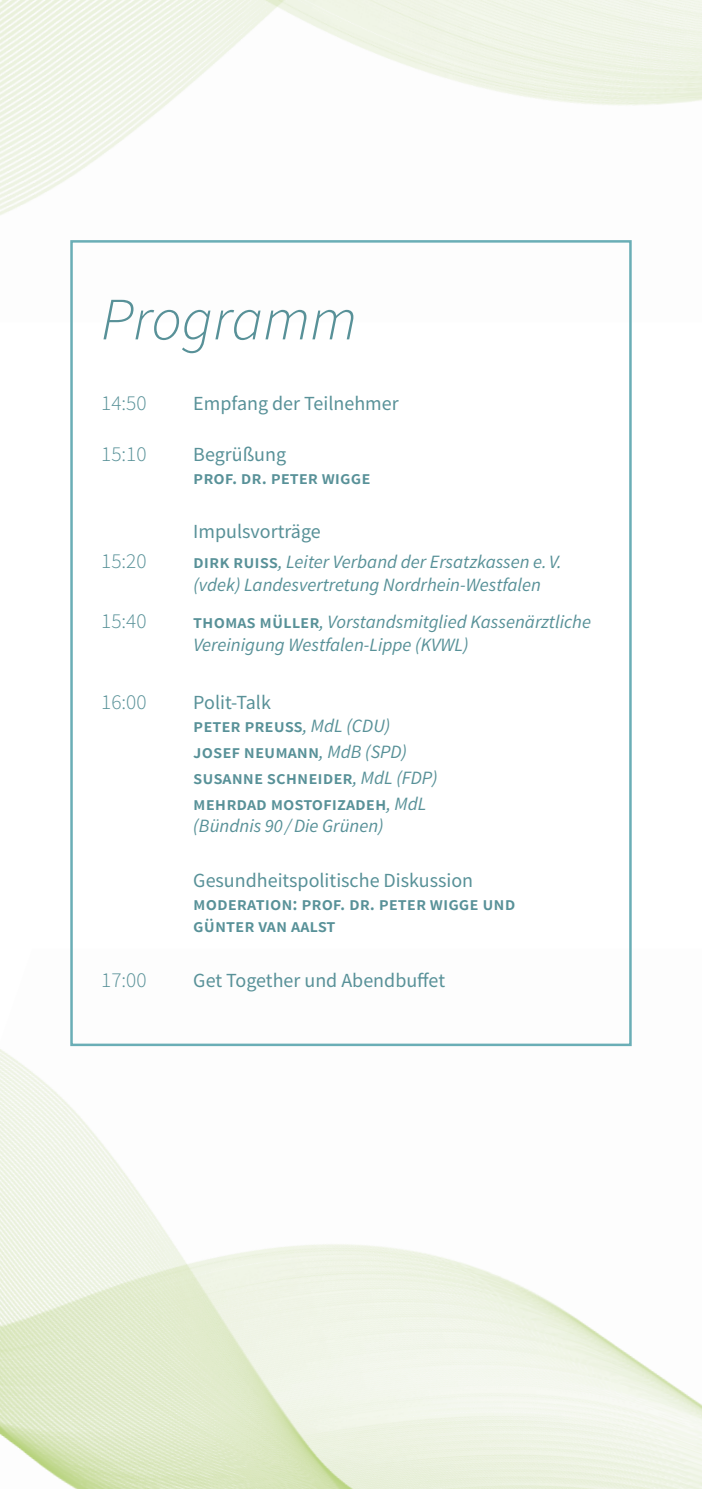
<style>
.page{position:relative;width:702px;height:1489px;background:#fff}
.page>*{position:absolute;margin:0;border:0;box-sizing:border-box;transform-origin:0 0}
.t1{font:italic 300 60px "Source Sans Pro";color:#589198}
.t2{font:300 21.25px "Source Sans Pro";color:#589198}
.t3{font:20px "Source Sans Pro";color:#589198}
.t4{font:italic 18.75px/22.5px "Source Sans Pro";color:#589198}
.t5{font:600 18.75px/26px "Source Sans Pro";color:#589198}
.s1{font-weight:600;font-style:normal}
.s2{font-weight:600;font-size:18.75px}
.s3{font-weight:400;font-style:italic}
</style>
<div class="page">
<img style="left:0;top:948px;width:702px;height:540px">
<img style="left:0;top:0;width:702px;height:322px">
<h1 class="t1" style="left:101px;top:282px;width:257px">Programm</h1>
<p class="t2" style="left:101px;top:390px;width:47px">14:50</p>
<p class="t3" style="left:193px;top:390px;width:207px">Empfang der Teilnehmer</p>
<p class="t2" style="left:101px;top:441px;width:47px">15:10</p>
<p class="t3" style="left:193px;top:442px;width:94px">Begrüßung</p>
<p class="t5" style="left:193px;top:464px;width:179px">Prof. Dr. Peter Wigge</p>
<p class="t3" style="left:193px;top:519px;width:129px">Impulsvorträge</p>
<p class="t2" style="left:101px;top:548px;width:47px">15:20</p>
<p class="t4" style="left:193px;top:551px;width:370px"><span class="s1">Dirk Ruiss</span>, Leiter Verband der Ersatzkassen e. V. (vdek) Landesvertretung Nordrhein-Westfalen</p>
<p class="t2" style="left:101px;top:608px;width:65px">15:40 <span class="s2">T</span></p>
<p class="t4" style="left:193px;top:610px;width:399px;text-indent:9px"><span class="s1">homas M üller</span>, Vorstandsmitglied Kassenärztliche<br>Vereinigung Westfalen-Lippe (KVWL)</p>
<p class="t2" style="left:101px;top:689px;width:47px">16:00</p>
<p class="t3" style="left:193px;top:689px;width:79px">Polit-Talk</p>
<p class="t5" style="left:193px;top:712px;width:246px">Peter Preuss<span class="s3">, MdL (CDU)<br></span>Josef Neumann<span class="s3">, MdB (SPD)<br></span>Susann e Schn eider<span class="s3">, MdL (FDP)<br></span>M ehrdad Mostofizadeh<span class="s3">, MdL</span></p>
<p class="t4" style="left:193px;top:814px;width:192px">(Bündnis 90 /Die Grünen)</p>
<p class="t3" style="left:193px;top:867px;width:281px">Gesundheitspolitische Diskussion</p>
<p class="t5" style="left:193px;top:891px;width:311px;line-height:22.5px">Moderation: Prof. Dr. Peter Wigge und -G ünter van Aalst</p>
<p class="t2" style="left:101px;top:966px;width:47px">17:00</p>
<p class="t3" style="left:193px;top:967px;width:253px">Get Together und Abendbuffet</p>
</div>
